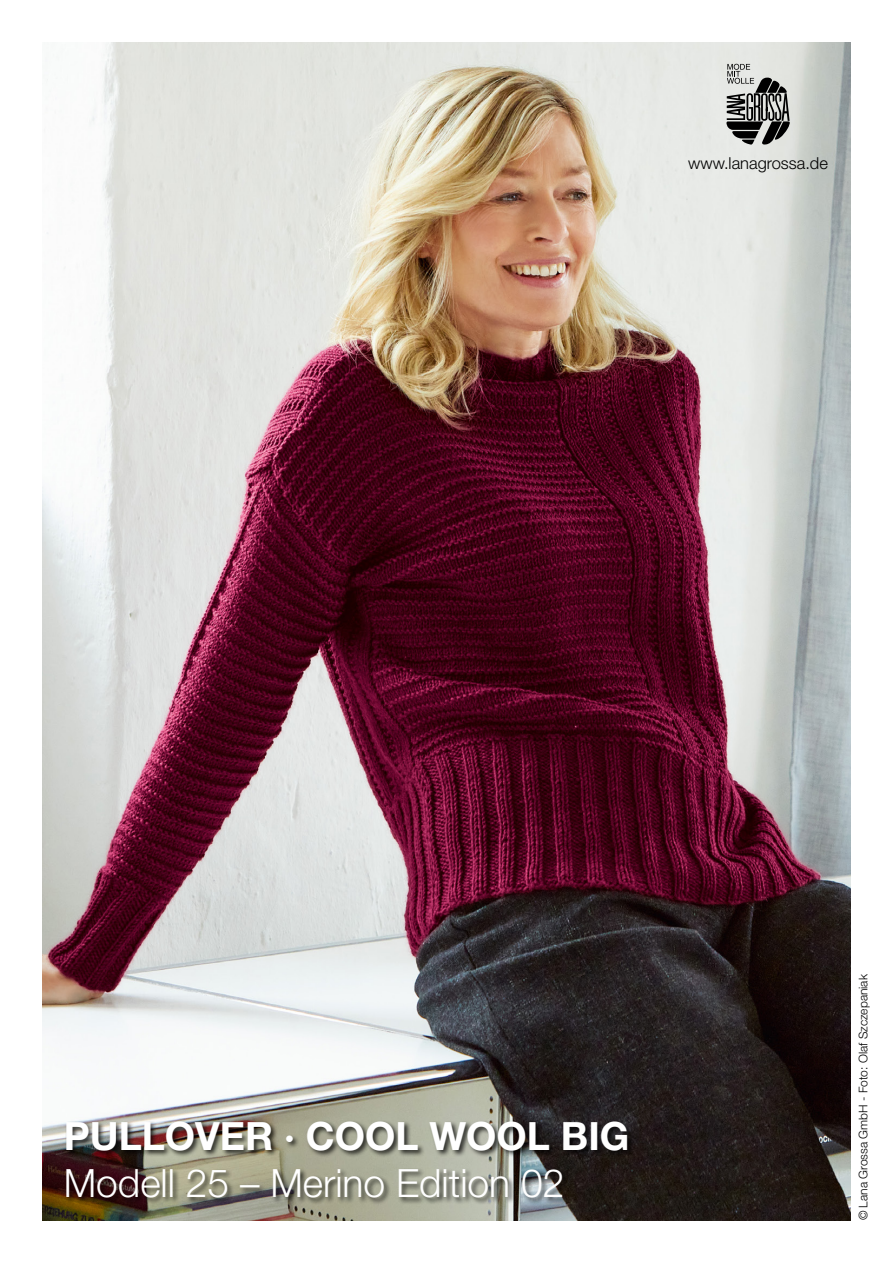
<style>
.page{position:relative;width:893px;height:1263px;background:#fff}
.page>*{position:absolute;margin:0;border:0;box-sizing:border-box;transform-origin:0 0}
.t1{font:300 39px "Helvetica Neue LT";color:#fff}
.t2{font:700 39px "Helvetica Neue LT";color:#fff}
.t3{font:300 16.5px "Helvetica Neue LT";color:#000}
.t4{font:300 12px "Helvetica Neue LT";color:#000}
</style>
<div class="page">
<img style="left:43px;top:43px;width:807px;height:1177px">
<svg style="left:726px;top:64px;width:65px;height:81px;background:#898a88"></svg>
<div style="left:65px;top:1120px;width:570px;height:85px;background:#000;opacity:.75"></div>
<h2 class="t3" style="left:688px;top:153px;width:141px">www.lanagrossa.de</h2>
<h1 class="t2" style="left:64px;top:1112px;width:567px">PULLOVER · COOL WOOL BIG</h1>
<h1 class="t1" style="left:64px;top:1159px;width:502px">Modell 25 – Merino Edition 02</h1>
<p class="t4" style="left:856px;top:1220px;width:248px;rotate:-90deg">© Lana Grossa GmbH - Foto: Olaf Szczepaniak</p>
</div>
